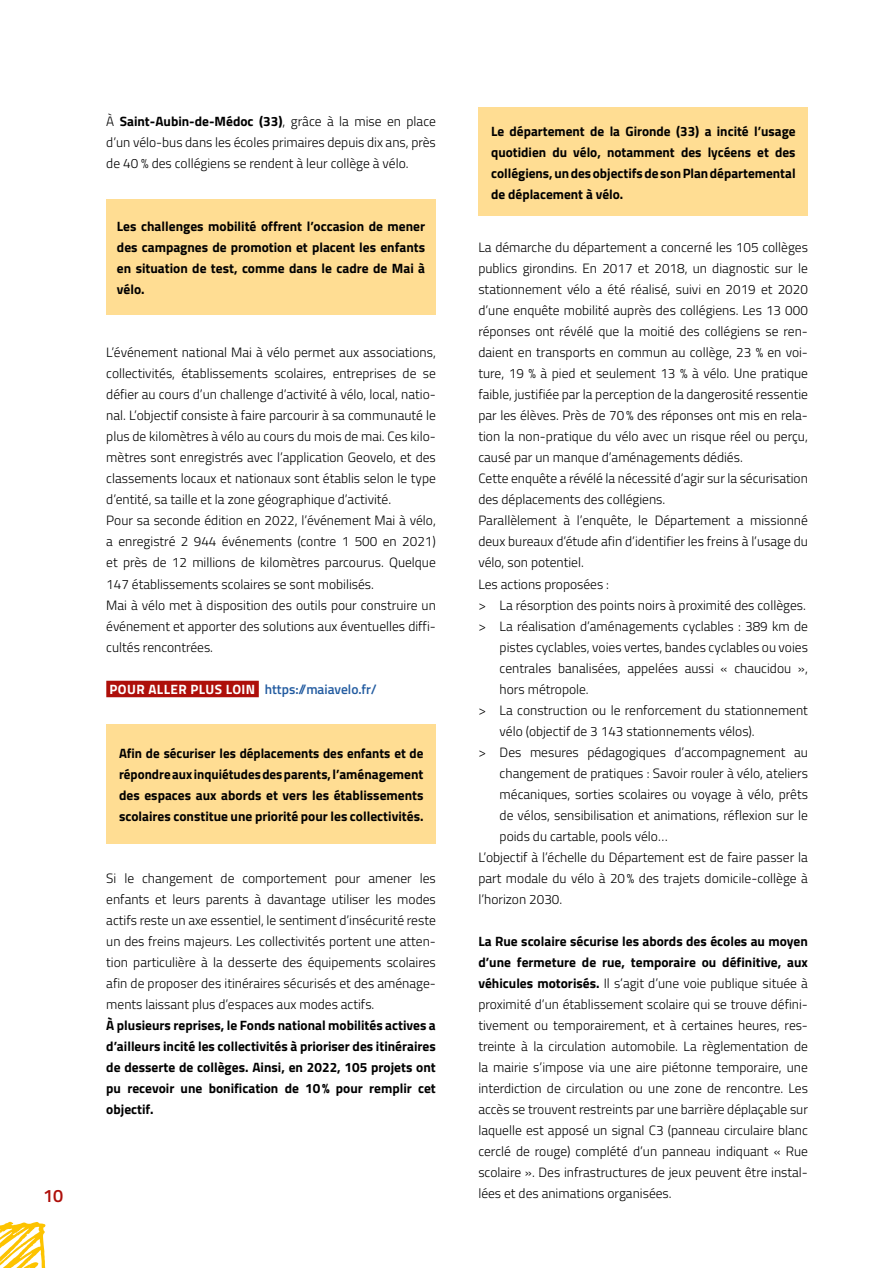
<style>
.page{position:relative;width:893px;height:1268px;background:#fff}
.page>*{position:absolute;margin:0;border:0;box-sizing:border-box;transform-origin:0 0}
.t1{font:600 18px "Titillium Web";color:#ae0f0a}
.t2{font:300 13.5px/21px "Titillium Web";color:#000;text-align:justify}
.t3{font:700 13.5px/21px "Titillium Web";color:#000;text-align:justify}
.t4{font:600 13.5px "Titillium Web";color:#225ba0}
.s1{font-weight:700}
.s2{font-weight:700;color:#fff}
</style>
<div class="page">
<svg style="left:0;top:1221px;width:46px;height:46px"></svg>
<div style="left:106px;top:680px;width:153px;height:17px;background:#ae0f0a"></div>
<div style="left:106px;top:199px;width:330px;height:115px;background:#ffdd93"></div>
<div style="left:106px;top:724px;width:330px;height:119px;background:#ffdd93"></div>
<div style="left:478px;top:107px;width:330px;height:109px;background:#ffdd93"></div>
<h1 class="t1" style="left:43px;top:1181px;width:22px">10</h1>
<p class="t2" style="left:106px;top:110px;width:331px">À <span class="s1">Saint-Aubin-de-Médoc (33)</span>, grâce à la mise en place d’un vélo-bus dans les écoles primaires depuis dix ans, près de 40 % des collégiens se rendent à leur collège à vélo.</p>
<p class="t3" style="left:117px;top:215px;width:310px">Les challenges mobilité offrent l’occasion de mener des campagnes de promotion et placent les enfants en situation de test, comme dans le cadre de Mai à vélo.</p>
<p class="t2" style="left:106px;top:341px;width:331px;text-align:left">L’événement national Mai à vélo permet aux associations, collectivités, établissements scolaires, entreprises de se défier au cours d’un challenge d’activité à vélo, local, natio&shy;nal. L’objectif consiste à faire parcourir à sa communauté le plus de kilomètres à vélo au cours du mois de mai. Ces kilo&shy;mètres sont enregistrés avec l’application Geovelo, et des classements locaux et nationaux sont établis selon le type d’entité, sa taille et la zone géographique d’activité.<br>Pour sa seconde édition en 2022, l’événement Mai à vélo, a enregistré 2 944 événements (contre 1 500 en 2021) et près de 12 millions de kilomètres parcourus. Quelque 147 établissements scolaires se sont mobilisés.<br>Mai à vélo met à disposition des outils pour construire un événement et apporter des solutions aux éventuelles diffi&shy;cultés rencontrées.</p>
<p class="t4" style="left:110px;top:678px;width:269px"><span class="s2">POUR ALLER PLUS LOIN</span> https://maiavelo.fr/</p>
<p class="t3" style="left:119px;top:741px;width:306px">Afin de sécuriser les déplacements des enfants et de répondre aux inquiétudes des parents, l’aménagement des espaces aux abords et vers les établissements scolaires constitue une priorité pour les collectivités.</p>
<p class="t2" style="left:106px;top:866px;width:331px">Si le changement de comportement pour amener les enfants et leurs parents à davantage utiliser les modes actifs reste un axe essentiel, le sentiment d’insécurité reste un des freins majeurs. Les collectivités portent une atten&shy;tion particulière à la desserte des équipements scolaires afin de proposer des itinéraires sécurisés et des aménage&shy;ments laissant plus d’espaces aux modes actifs.</p>
<p class="t3" style="left:106px;top:1013px;width:331px">À plusieurs reprises, le Fonds national mobilités actives a d’ailleurs incité les collectivités à prioriser des itinéraires de desserte de collèges. Ainsi, en 2022, 105 projets ont pu recevoir une bonification de 10% pour remplir cet objectif.</p>
<p class="t3" style="left:491px;top:120px;width:306px">Le département de la Gironde (33) a incité l’usage quotidien du vélo, notamment des lycéens et des collégiens, un des objectifs de son Plan départemental de déplacement à vélo.</p>
<p class="t2" style="left:478px;top:236px;width:331px">La démarche du département a concerné les 105 collèges</p>
<p class="t2" style="left:478px;top:257px;width:331px">publics girondins. En 2017 et 2018, un diagnostic sur le</p>
<p class="t2" style="left:478px;top:278px;width:331px">stationnement vélo a été réalisé, suivi en 2019 et 2020</p>
<p class="t2" style="left:478px;top:299px;width:331px">d’une enquête mobilité auprès des collégiens. Les 13 000</p>
<p class="t2" style="left:478px;top:320px;width:331px">réponses ont révélé que la moitié des collégiens se ren-</p>
<p class="t2" style="left:478px;top:341px;width:331px">daient en transports en commun au collège, 23 % en voi-</p>
<p class="t2" style="left:478px;top:362px;width:331px">ture, 19 % à pied et seulement 13 % à vélo. Une pratique</p>
<p class="t2" style="left:478px;top:383px;width:331px">faible, justifiée par la perception de la dangerosité ressentie</p>
<p class="t2" style="left:478px;top:404px;width:331px">par les élèves. Près de 70% des réponses ont mis en rela-</p>
<p class="t2" style="left:478px;top:425px;width:331px">tion la non-pratique du vélo avec un risque réel ou perçu,</p>
<p class="t2" style="left:478px;top:446px;width:266px">causé par un manque d’aménagements dédiés.</p>
<p class="t2" style="left:478px;top:467px;width:331px">Cette enquête a révélé la nécessité d’agir sur la sécurisation</p>
<p class="t2" style="left:478px;top:488px;width:188px">des déplacements des collégiens.</p>
<p class="t2" style="left:478px;top:509px;width:331px">Parallèlement à l’enquête, le Département a missionné</p>
<p class="t2" style="left:478px;top:530px;width:331px">deux bureaux d’étude afin d’identifier les freins à l’usage du</p>
<p class="t2" style="left:478px;top:551px;width:107px">vélo, son potentiel.</p>
<p class="t2" style="left:478px;top:572px;width:132px">Les actions proposées :</p>
<p class="t2" style="left:478px;top:593px;width:329px">&gt; La résorption des points noirs à proximité des collèges.</p>
<p class="t2" style="left:478px;top:614px;width:331px">&gt; La réalisation d’aménagements cyclables : 389 km de</p>
<p class="t2" style="left:500px;top:635px;width:310px">pistes cyclables, voies vertes, bandes cyclables ou voies</p>
<p class="t2" style="left:500px;top:656px;width:310px">centrales banalisées, appelées aussi « chaucidou »,</p>
<p class="t2" style="left:500px;top:677px;width:91px">hors métropole.</p>
<p class="t2" style="left:478px;top:698px;width:331px">&gt; La construction ou le renforcement du stationnement</p>
<p class="t2" style="left:500px;top:719px;width:257px">vélo (objectif de 3 143 stationnements vélos).</p>
<p class="t2" style="left:478px;top:740px;width:331px">&gt; Des mesures pédagogiques d’accompagnement au</p>
<p class="t2" style="left:500px;top:761px;width:310px">changement de pratiques : Savoir rouler à vélo, ateliers</p>
<p class="t2" style="left:500px;top:782px;width:310px">mécaniques, sorties scolaires ou voyage à vélo, prêts</p>
<p class="t2" style="left:500px;top:803px;width:310px">de vélos, sensibilisation et animations, réflexion sur le</p>
<p class="t2" style="left:500px;top:824px;width:170px">poids du cartable, pools vélo…</p>
<p class="t2" style="left:478px;top:845px;width:331px">L’objectif à l’échelle du Département est de faire passer la</p>
<p class="t2" style="left:478px;top:866px;width:331px">part modale du vélo à 20% des trajets domicile-collège à</p>
<p class="t2" style="left:478px;top:887px;width:85px">l’horizon 2030.</p>
<p class="t2" style="left:478px;top:929px;width:331px"><span class="s1">La Rue scolaire sécurise les abords des écoles au moyen d’une fermeture de rue, temporaire ou définitive, aux véhicules motorisés.</span> Il s’agit d’une voie publique située à proximité d’un établissement scolaire qui se trouve défini&shy;tivement ou temporairement, et à certaines heures, res&shy;treinte à la circulation automobile. La règlementation de la mairie s’impose via une aire piétonne temporaire, une interdiction de circulation ou une zone de rencontre. Les accès se trouvent restreints par une barrière déplaçable sur laquelle est apposé un signal C3 (panneau circulaire blanc cerclé de rouge) complété d’un panneau indiquant « Rue scolaire ». Des infrastructures de jeux peuvent être instal&shy;lées et des animations organisées.</p>
</div>
